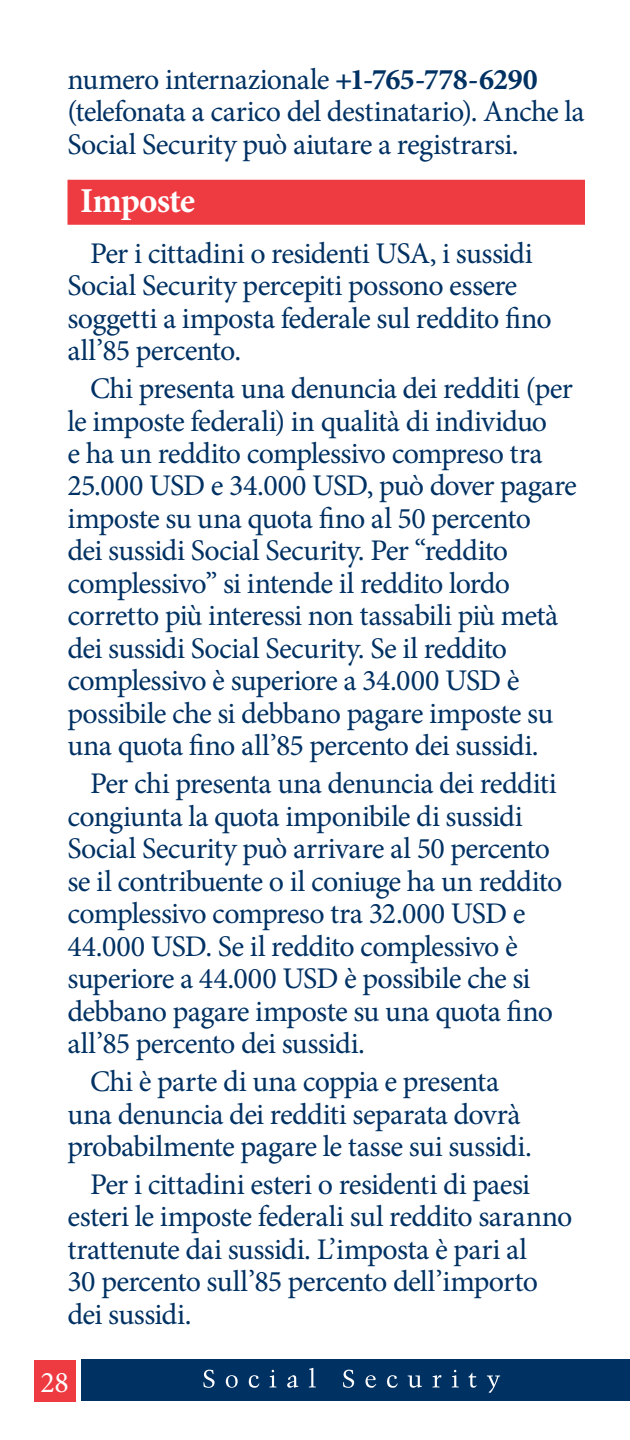
<style>
.page{position:relative;width:630px;height:1440px;background:#fff}
.page>*{position:absolute;margin:0;border:0;box-sizing:border-box;transform-origin:0 0}
.H1-1{font:700 35px "Minion Pro";letter-spacing:-.025em;color:#fff}
.Paragraph{font:30px/32.5px "Minion Pro";letter-spacing:-.025em;color:#003163}
.t1{font:30px "Minion Pro";color:#fff}
.s1{font-weight:700}
</style>
<div class="page">
<div style="left:34px;top:1360px;width:42px;height:42px;background:#ee3a41"></div>
<div style="left:81px;top:1359px;width:549px;height:42px;background:#003163"></div>
<svg style="left:203px;top:1368px;width:297px;height:25px"></svg>
<div style="left:68px;top:180px;width:517px;height:45px;background:#ee3a41"></div>
<p class="Paragraph" style="left:67px;top:63px;width:519px">numero internazionale <span class="s1">+1-765-778-6290 </span>(telefonata a carico del destinatario). Anche la<br>Social Security può aiutare a registrarsi.</p>
<h1 class="H1-1" style="left:80px;top:176px;width:117px">Imposte</h1>
<p class="Paragraph" style="left:68px;top:237px;width:486px;text-indent:22px">Per i cittadini o residenti USA, i sussidi Social Security percepiti possono essere soggetti a imposta federale sul reddito fino all’85 percento.</p>
<p class="Paragraph" style="left:68px;top:372px;width:511px;text-indent:22px">Chi presenta una denuncia dei redditi (per le imposte federali) in qualità di individuo<br>e ha un reddito complessivo compreso tra 25.000 USD e 34.000 USD, può dover pagare imposte su una quota fino al 50 percento<br>dei sussidi Social Security. Per “reddito complessivo” si intende il reddito lordo corretto più interessi non tassabili più metà dei sussidi Social Security. Se il reddito complessivo è superiore a 34.000 USD è possibile che si debbano pagare imposte su una quota fino all’85 percento dei sussidi.</p>
<p class="Paragraph" style="left:68px;top:768px;width:496px;text-indent:22px">Per chi presenta una denuncia dei redditi congiunta la quota imponibile di sussidi Social Security può arrivare al 50 percento se il contribuente o il coniuge ha un reddito complessivo compreso tra 32.000 USD e 44.000 USD. Se il reddito complessivo è superiore a 44.000 USD è possibile che si debbano pagare imposte su una quota fino all’85 percento dei sussidi.</p>
<p class="Paragraph" style="left:68px;top:1065px;width:466px;text-align:center">Chi è parte di una coppia e presenta<br>una denuncia dei redditi separata dovrà probabilmente pagare le tasse sui sussidi.</p>
<p class="Paragraph" style="left:68px;top:1168px;width:507px;text-indent:22px">Per i cittadini esteri o residenti di paesi esteri le imposte federali sul reddito saranno trattenute dai sussidi. L’imposta è pari al<br>30 percento sull’85 percento dell’importo dei sussidi.</p>
<p class="t1" style="left:40px;top:1362px;width:30px">28</p>
</div>
